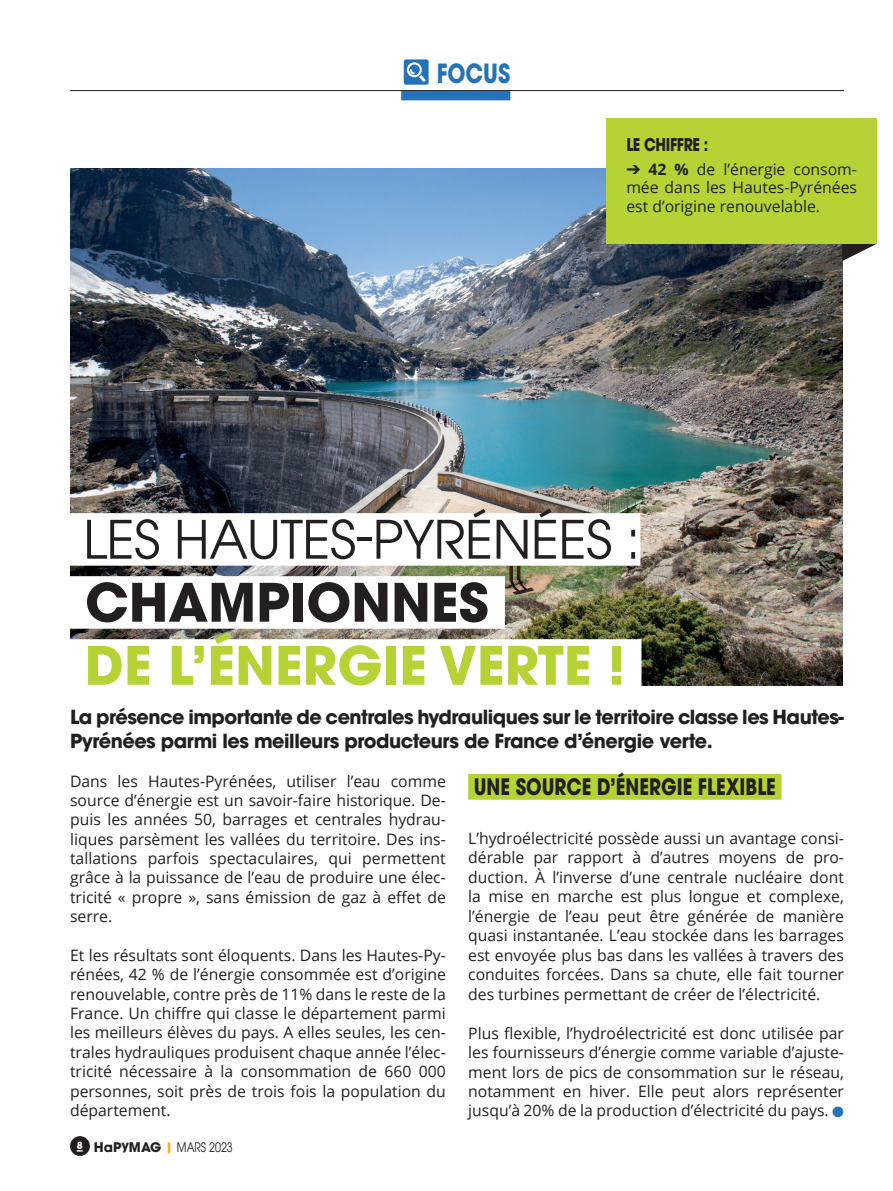
<style>
.page{position:relative;width:893px;height:1191px;background:#fff}
.page>*{position:absolute;margin:0;border:0;box-sizing:border-box;transform-origin:0 0}
.t1{font:52.5px "ITC Avant Garde Pro";letter-spacing:-.01em;color:#231f20}
.t2{font:700 52.5px "ITC Avant Garde Pro";color:#b5d334}
.t3{font:700 52.5px "ITC Avant Garde Pro";color:#231f20}
.t4{font:700 26.25px "ITC Avant Garde Pro";color:#2472ba;scale:.81 1}
.t5{font:700 22.57px "ITC Avant Garde Pro";color:#231f20;scale:.81 1}
.t6{font:700 19.25px/23.6px "ITC Avant Garde Pro";letter-spacing:-.025em;color:#231f20}
.t7{font:700 17.5px "ITC Avant Garde Pro";letter-spacing:-.025em;color:#231f20;scale:.81 1}
.t8{font:15.75px/19.4px "Open Sans";color:#231f20;text-align:justify}
.t9{font:13.12px "ITC Avant Garde Pro";color:#231f20;scale:.81 1}
.s1{font-weight:700}
.s2{color:#2472ba}
.s3{font-weight:700;color:#faaf18}
</style>
<div class="page">
<div style="left:70px;top:1136px;width:20px;height:20px;background:#231f20;border-radius:50%"></div>
<div style="left:468px;top:774px;width:313px;height:25px;background:#b5d334"></div>
<img style="left:70px;top:168px;width:773px;height:517px">
<hr style="left:70px;top:90px;width:774px;height:1px;background:#231f20">
<div style="left:401px;top:91px;width:109px;height:9px;background:#2472ba"></div>
<div style="left:405px;top:60px;width:23px;height:24px;background:#2472ba"></div>
<div style="left:404px;top:59px;width:25px;height:26px;border:2px solid #2472ba"></div>
<div style="left:407px;top:62px;width:15px;height:15px;border:2px solid #fff;border-radius:50%"></div>
<svg style="left:409px;top:68px;width:17px;height:14px"></svg>
<div style="left:69px;top:513px;width:571px;height:52px;background:#fff"></div>
<div style="left:69px;top:576px;width:436px;height:52px;background:#fff"></div>
<div style="left:69px;top:639px;width:572px;height:52px;background:#fff"></div>
<svg style="left:842px;top:244px;width:35px;height:17px"></svg>
<div style="left:606px;top:118px;width:271px;height:126px;background:#b5d334"></div>
<h2 class="t4" style="left:437px;top:56px;width:92px">FOCUS</h2>
<p class="t7" style="left:626px;top:132px;width:103px">LE CHIFFRE :</p>
<p class="t8" style="left:626px;top:159px;width:232px;line-height:18.9px">➔ <span class="s1">42 %</span> de l’énergie consom&shy;mée dans les Hautes-Pyrénées est d’origine renouvelable.</p>
<h1 class="t1" style="left:83px;top:507px;width:559px">LES HAUTES-PYRÉNÉES :</h1>
<h1 class="t3" style="left:85px;top:567px;width:405px">CHAMPIONNES</h1>
<h1 class="t2" style="left:85px;top:630px;width:542px">DE L’ÉNERGIE VERTE !</h1>
<p class="t6" style="left:70px;top:705px;width:775px">La présence importante de centrales hydrauliques sur le territoire classe les Hautes-<br>Pyrénées parmi les meilleurs producteurs de France d’énergie verte.</p>
<p class="t8" style="left:70px;top:771px;width:377px">Dans les Hautes-Pyrénées, utiliser l’eau comme source d’énergie est un savoir-faire historique. De&shy;puis les années 50, barrages et centrales hydrau&shy;liques parsèment les vallées du territoire. Des ins&shy;tallations parfois spectaculaires, qui permettent grâce à la puissance de l’eau de produire une élec&shy;tricité « propre », sans émission de gaz à effet de serre.</p>
<p class="t8" style="left:70px;top:945px;width:377px">Et les résultats sont éloquents. Dans les Hautes-Py&shy;rénées, 42 % de l’énergie consommée est d’origine renouvelable, contre près de 11% dans le reste de la France. Un chiffre qui classe le département parmi les meilleurs élèves du pays. A elles seules, les cen&shy;trales hydrauliques produisent chaque année l’élec&shy;tricité nécessaire à la consommation de 660 000 personnes, soit près de trois fois la population du département.</p>
<h3 class="t5" style="left:474px;top:771px;width:374px">UNE SOURCE D’ÉNERGIE FLEXIBLE</h3>
<p class="t8" style="left:468px;top:828px;width:377px">L’hydroélectricité possède aussi un avantage consi&shy;dérable par rapport à d’autres moyens de pro&shy;duction. À l’inverse d’une centrale nucléaire dont la mise en marche est plus longue et complexe, l’énergie de l’eau peut être générée de manière quasi instantanée. L’eau stockée dans les barrages est envoyée plus bas dans les vallées à travers des conduites forcées. Dans sa chute, elle fait tourner des turbines permettant de créer de l’électricité.</p>
<p class="t8" style="left:468px;top:1022px;width:377px">Plus flexible, l’hydroélectricité est donc utilisée par les fournisseurs d’énergie comme variable d’ajuste&shy;ment lors de pics de consommation sur le réseau, notamment en hiver. Elle peut alors représenter jusqu’à 20% de la production d’électricité du pays. <span class="s2">●</span></p>
<p class="t9" style="left:77px;top:1139px;width:194px"><sup>8</sup> <span class="s1">HaP</span><sup>y</sup><span class="s1">MAG</span> <span class="s3">|</span> MARS 2023</p>
</div>
